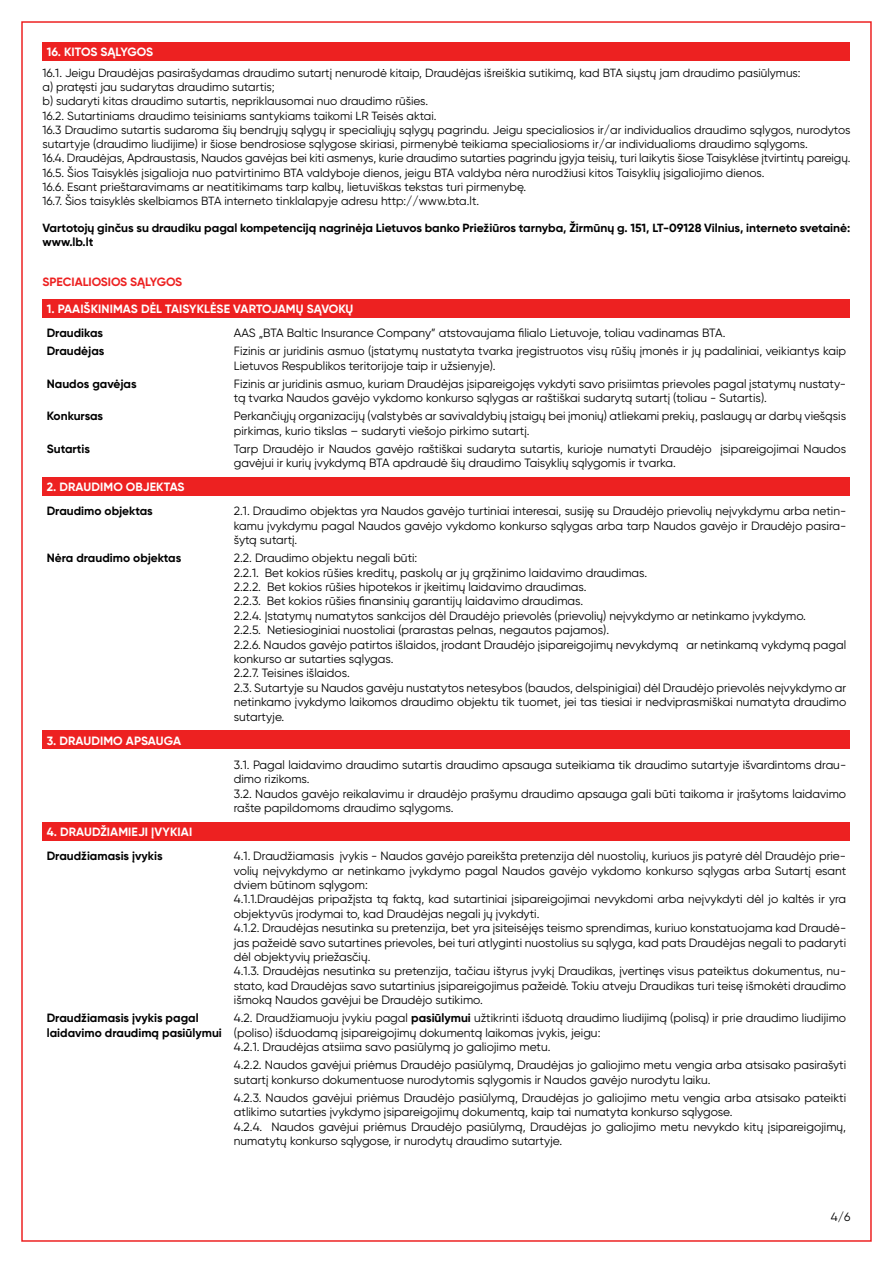
<style>
.page{position:relative;width:893px;height:1263px;background:#fff}
.page>*{position:absolute;margin:0;border:0;box-sizing:border-box;transform-origin:0 0}
.t1{font:12px/14.4px "Gilroy";color:#000}
.t2{font:700 12px/14.4px "Gilroy";color:#000}
.t3{font:700 12px "Gilroy";letter-spacing:.01em;color:#fff}
.t4{font:700 12px "Gilroy";letter-spacing:-.005em;color:#ed2121}
.t5{font:11.85px/14.2px "Gilroy";color:#000}
.t6{font:700 11.85px/14.4px "Gilroy";color:#000}
.s1{font-weight:700}
</style>
<div class="page">
<div style="left:43px;top:43px;width:807px;height:18px;background:#ed2121"></div>
<div style="left:43px;top:299px;width:807px;height:18px;background:#ed2121"></div>
<div style="left:43px;top:477px;width:807px;height:18px;background:#ed2121"></div>
<div style="left:43px;top:731px;width:807px;height:18px;background:#ed2121"></div>
<div style="left:43px;top:822px;width:807px;height:18px;background:#ed2121"></div>
<p class="t3" style="left:47px;top:45px;width:108px">16. KITOS SĄLYGOS</p>
<p class="t5" style="left:43px;top:66px;width:809px">16.1. Jeigu Draudėjas pasirašydamas draudimo sutartį nenurodė kitaip, Draudėjas išreiškia sutikimą, kad BTA siųstų jam draudimo pasiūlymus:<br>a) pratęsti jau sudarytas draudimo sutartis;<br>b) sudaryti kitas draudimo sutartis, nepriklausomai nuo draudimo rūšies.<br>16.2. Sutartiniams draudimo teisiniams santykiams taikomi LR Teisės aktai.<br>16.3 Draudimo sutartis sudaroma šių bendrųjų sąlygų ir specialiųjų sąlygų pagrindu. Jeigu specialiosios ir/ar individualios draudimo sąlygos, nurodytos sutartyje (draudimo liudijime) ir šiose bendrosiose sąlygose skiriasi, pirmenybė teikiama specialiosioms ir/ar individualioms draudimo sąlygoms.<br>16.4. Draudėjas, Apdraustasis, Naudos gavėjas bei kiti asmenys, kurie draudimo sutarties pagrindu įgyja teisių, turi laikytis šiose Taisyklėse įtvirtintų pareigų.<br>16.5. Šios Taisyklės įsigalioja nuo patvirtinimo BTA valdyboje dienos, jeigu BTA valdyba nėra nurodžiusi kitos Taisyklių įsigaliojimo dienos.<br>16.6. Esant prieštaravimams ar neatitikimams tarp kalbų, lietuviškas tekstas turi pirmenybę.<br>16.7. Šios taisyklės skelbiamos BTA interneto tinklalapyje adresu http://www.bta.lt.</p>
<p class="t6" style="left:43px;top:221px;width:809px">Vartotojų ginčus su draudiku pagal kompetenciją nagrinėja Lietuvos banko Priežiūros tarnyba, Žirmūnų g. 151, LT-09128 Vilnius, interneto svetainė: www.lb.lt</p>
<p class="t4" style="left:43px;top:275px;width:141px">SPECIALIOSIOS SĄLYGOS</p>
<p class="t3" style="left:47px;top:301px;width:308px">1. PAAIŠKINIMAS DĖL TAISYKLĖSE VARTOJAMŲ SĄVOKŲ</p>
<p class="t2" style="left:47px;top:325px;width:58px">Draudikas</p>
<p class="t1" style="left:234px;top:325px;width:493px">AAS „ВТА Baltic Insurance Company” atstovaujama filialo Lietuvoje, toliau vadinamas BTA.</p>
<p class="t2" style="left:47px;top:344px;width:59px">Draudėjas</p>
<p class="t1" style="left:234px;top:344px;width:614px">Fizinis ar juridinis asmuo (įstatymų nustatyta tvarka įregistruotos visų rūšių įmonės ir jų padaliniai, veikiantys kaip<br>Lietuvos Respublikos teritorijoje taip ir užsienyje).</p>
<p class="t2" style="left:47px;top:376px;width:91px">Naudos gavėjas</p>
<p class="t1" style="left:234px;top:376px;width:614px">Fizinis ar juridinis asmuo, kuriam Draudėjas įsipareigojęs vykdyti savo prisiimtas prievoles pagal įstatymų nustaty&shy;tą tvarka Naudos gavėjo vykdomo konkurso sąlygas ar raštiškai sudarytą sutartį (toliau - Sutartis).</p>
<p class="t2" style="left:47px;top:409px;width:58px">Konkursas</p>
<p class="t1" style="left:234px;top:409px;width:614px">Perkančiųjų organizacijų (valstybės ar savivaldybių įstaigų bei įmonių) atliekami prekių, paslaugų ar darbų viešąsis pirkimas, kurio tikslas – sudaryti viešojo pirkimo sutartį.</p>
<p class="t2" style="left:47px;top:441px;width:45px">Sutartis</p>
<p class="t1" style="left:234px;top:441px;width:614px">Tarp Draudėjo ir Naudos gavėjo raštiškai sudaryta sutartis, kurioje numatyti Draudėjo įsipareigojimai Naudos gavėjui ir kurių įvykdymą BTA apdraudė šių draudimo Taisyklių sąlygomis ir tvarka.</p>
<p class="t3" style="left:47px;top:479px;width:139px">2. DRAUDIMO OBJEKTAS</p>
<p class="t2" style="left:47px;top:504px;width:108px">Draudimo objektas</p>
<p class="t1" style="left:234px;top:504px;width:614px;text-align:justify">2.1. Draudimo objektas yra Naudos gavėjo turtiniai interesai, susiję su Draudėjo prievolių neįvykdymu arba netin&shy;kamu įvykdymu pagal Naudos gavėjo vykdomo konkurso sąlygas arba tarp Naudos gavėjo ir Draudėjo pasira&shy;šytą sutartį.</p>
<p class="t2" style="left:47px;top:551px;width:136px">Nėra draudimo objektas</p>
<p class="t1" style="left:234px;top:551px;width:614px">2.2. Draudimo objektu negali būti:<br>2.2.1. Bet kokios rūšies kreditų, paskolų ar jų grąžinimo laidavimo draudimas.<br>2.2.2. Bet kokios rūšies hipotekos ir įkeitimų laidavimo draudimas.<br>2.2.3. Bet kokios rūšies finansinių garantijų laidavimo draudimas.<br>2.2.4. Įstatymų numatytos sankcijos dėl Draudėjo prievolės (prievolių) neįvykdymo ar netinkamo įvykdymo.<br>2.2.5. Netiesioginiai nuostoliai (prarastas pelnas, negautos pajamos).<br>2.2.6. Naudos gavėjo patirtos išlaidos, įrodant Draudėjo įsipareigojimų nevykdymą ar netinkamą vykdymą pagal konkurso ar sutarties sąlygas.<br>2.2.7. Teisines išlaidos.<br>2.3. Sutartyje su Naudos gavėju nustatytos netesybos (baudos, delspinigiai) dėl Draudėjo prievolės neįvykdymo ar netinkamo įvykdymo laikomos draudimo objektu tik tuomet, jei tas tiesiai ir nedviprasmiškai numatyta draudimo sutartyje.</p>
<p class="t3" style="left:47px;top:733px;width:136px">3. DRAUDIMO APSAUGA</p>
<p class="t1" style="left:234px;top:757px;width:614px">3.1. Pagal laidavimo draudimo sutartis draudimo apsauga suteikiama tik draudimo sutartyje išvardintoms drau&shy;dimo rizikoms.<br>3.2. Naudos gavėjo reikalavimu ir draudėjo prašymu draudimo apsauga gali būti taikoma ir įrašytoms laidavimo rašte papildomoms draudimo sąlygoms.</p>
<p class="t3" style="left:47px;top:824px;width:147px">4. DRAUDŽIAMIEJI ĮVYKIAI</p>
<p class="t2" style="left:47px;top:849px;width:117px">Draudžiamasis įvykis</p>
<p class="t1" style="left:234px;top:849px;width:614px">4.1. Draudžiamasis įvykis - Naudos gavėjo pareikšta pretenzija dėl nuostolių, kuriuos jis patyrė dėl Draudėjo prie&shy;volių neįvykdymo ar netinkamo įvykdymo pagal Naudos gavėjo vykdomo konkurso sąlygas arba Sutartį esant dviem būtinom sąlygom:<br>4.1.1.Draudėjas pripažįsta tą faktą, kad sutartiniai įsipareigojimai nevykdomi arba neįvykdyti dėl jo kaltės ir yra objektyvūs įrodymai to, kad Draudėjas negali jų įvykdyti.<br>4.1.2. Draudėjas nesutinka su pretenzija, bet yra įsiteisėjęs teismo sprendimas, kuriuo konstatuojama kad Draudė&shy;jas pažeidė savo sutartines prievoles, bei turi atlyginti nuostolius su sąlyga, kad pats Draudėjas negali to padaryti dėl objektyvių priežasčių.<br>4.1.3. Draudėjas nesutinka su pretenzija, tačiau ištyrus įvykį Draudikas, įvertinęs visus pateiktus dokumentus, nu&shy;stato, kad Draudėjas savo sutartinius įsipareigojimus pažeidė. Tokiu atveju Draudikas turi teisę išmokėti draudimo išmoką Naudos gavėjui be Draudėjo sutikimo.</p>
<p class="t2" style="left:47px;top:1011px;width:177px">Draudžiamasis įvykis pagal laidavimo draudimą pasiūlymui</p>
<p class="t1" style="left:234px;top:1011px;width:614px">4.2. Draudžiamuoju įvykiu pagal <span class="s1">pasiūlymui</span> užtikrinti išduotą draudimo liudijimą (polisą) ir prie draudimo liudijimo (poliso) išduodamą įsipareigojimų dokumentą laikomas įvykis, jeigu:<br>4.2.1. Draudėjas atsiima savo pasiūlymą jo galiojimo metu.</p>
<p class="t1" style="left:234px;top:1058px;width:614px">4.2.2. Naudos gavėjui priėmus Draudėjo pasiūlymą, Draudėjas jo galiojimo metu vengia arba atsisako pasirašyti sutartį konkurso dokumentuose nurodytomis sąlygomis ir Naudos gavėjo nurodytu laiku.</p>
<p class="t1" style="left:234px;top:1090px;width:614px">4.2.3. Naudos gavėjui priėmus Draudėjo pasiūlymą, Draudėjas jo galiojimo metu vengia arba atsisako pateikti atlikimo sutarties įvykdymo įsipareigojimų dokumentą, kaip tai numatyta konkurso sąlygose.<br>4.2.4. Naudos gavėjui priėmus Draudėjo pasiūlymą, Draudėjas jo galiojimo metu nevykdo kitų įsipareigojimų, numatytų konkurso sąlygose, ir nurodytų draudimo sutartyje.</p>
<p class="t1" style="left:831px;top:1209px;width:21px">4/6</p>
</div>
